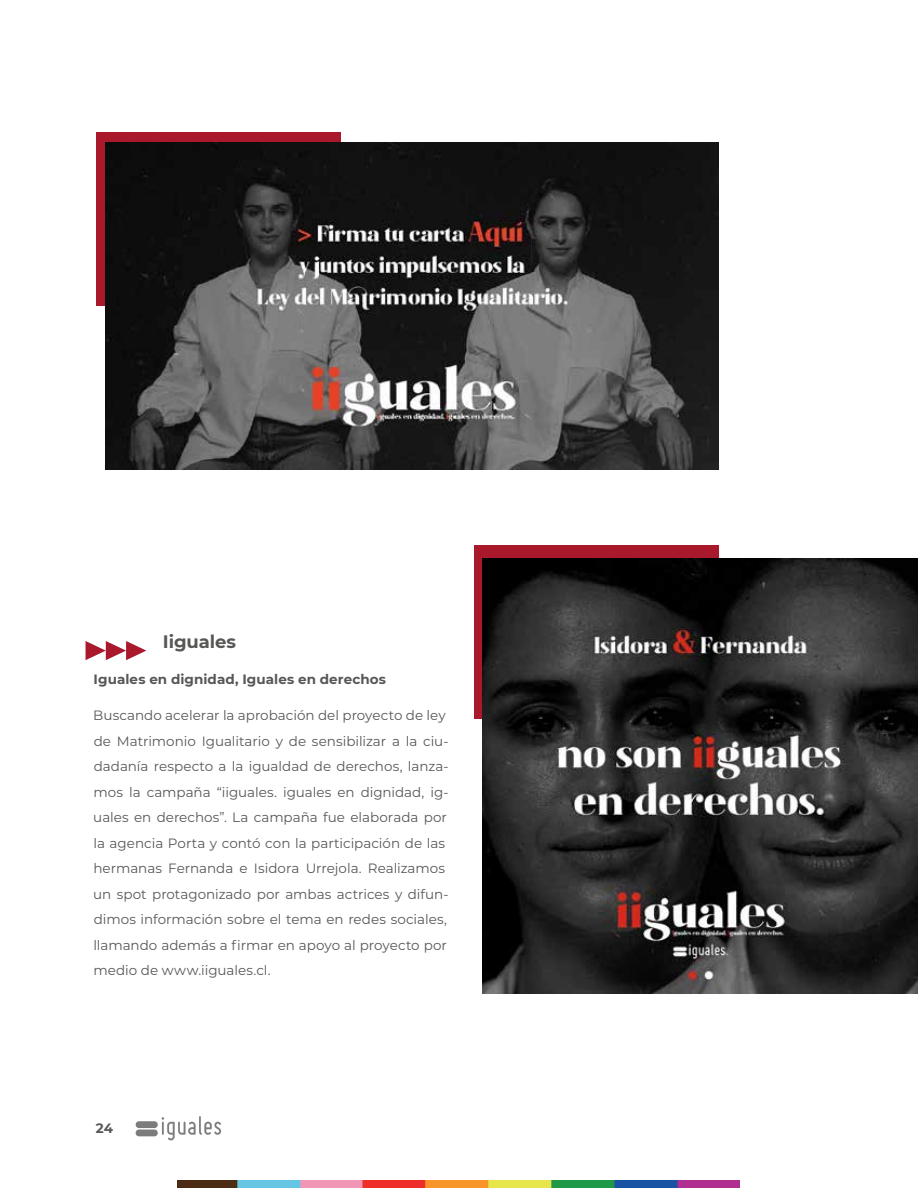
<style>
.page{position:relative;width:918px;height:1188px;background:#fff}
.page>*{position:absolute;margin:0;border:0;box-sizing:border-box;transform-origin:0 0}
.t1{font:700 18px "Montserrat";letter-spacing:-.005em;color:#575756}
.t2{font:13.5px/25.5px "Montserrat";color:#575756}
.t3{font:700 13.5px "Montserrat";letter-spacing:.005em;color:#575756}
</style>
<div class="page">
<svg style="left:162px;top:1116px;width:59px;height:25px"></svg>
<div style="left:136px;top:1121px;width:22px;height:7px;background:#7d7c7d;border-radius:3px"></div>
<div style="left:136px;top:1130px;width:22px;height:6px;background:#7d7c7d;border-radius:3px"></div>
<img style="left:178px;top:1180px;width:561px;height:8px">
<div style="left:474px;top:546px;width:244px;height:173px;background:#aa182c"></div>
<div style="left:96px;top:132px;width:245px;height:173px;background:#aa182c"></div>
<img style="left:106px;top:143px;width:612px;height:327px">
<svg style="left:86px;top:641px;width:60px;height:19px"></svg>
<img style="left:482px;top:558px;width:436px;height:436px">
<h1 class="t1" style="left:163px;top:629px;width:75px">Iiguales</h1>
<p class="t3" style="left:94px;top:669px;width:294px">Iguales en dignidad, Iguales en derechos</p>
<p class="t2" style="left:93px;top:702px;width:357px">Buscando acelerar la aprobación del proyecto de ley de Matrimonio Igualitario y de sensibilizar a la ciu&shy;dadanía respecto a la igualdad de derechos, lanza&shy;mos la campaña “iiguales. iguales en dignidad, ig&shy;uales en derechos”. La campaña fue elaborada por la agencia Porta y contó con la participación de las hermanas Fernanda e Isidora Urrejola. Realizamos un spot protagonizado por ambas actrices y difun&shy;dimos información sobre el tema en redes sociales, llamando además a firmar en apoyo al proyecto por medio de www.iiguales.cl.</p>
<p class="t3" style="left:96px;top:1119px;width:19px">24</p>
</div>
